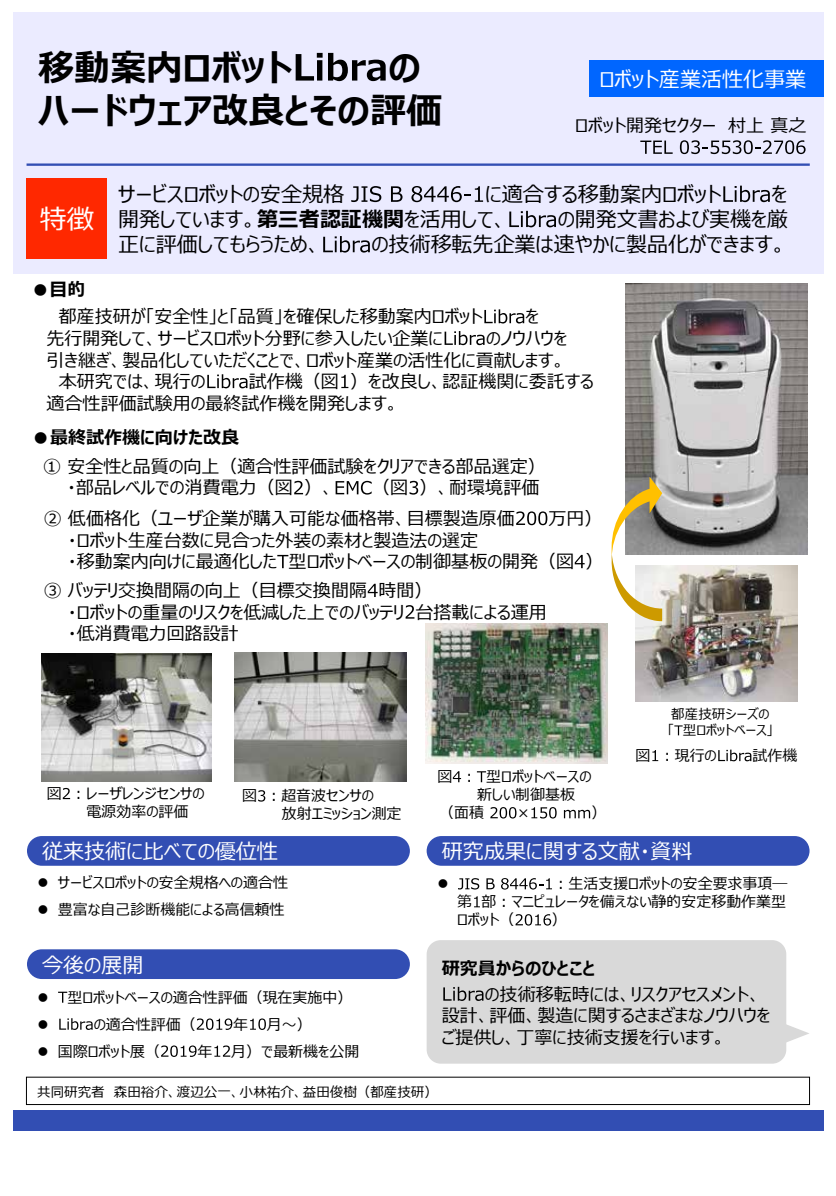
<style>
.page{position:relative;width:836px;height:1196px;background:#fff}
.page>*{position:absolute;margin:0;border:0;box-sizing:border-box;transform-origin:0 0}
.t1{font:700 36px/43.2px "Meiryo UI";color:#000}
.t2{font:27px "Meiryo UI";color:#fff}
.t3{font:21px "Meiryo UI";color:#000}
.t4{font:21px "Meiryo UI";color:#fff}
.t5{font:18px/21.6px "Meiryo UI";color:#000}
.t6{font:700 18px "Meiryo UI";color:#000}
.t7{font:15px/18px "Meiryo UI";color:#000}
.t8{font:15px "Wingdings";color:#000}
.t9{font:13.5px/16.2px "Meiryo UI";color:#000}
.s1{font-weight:700}
</style>
<div class="page">
<div style="left:13px;top:13px;width:810px;height:261px;background:#ebebff"></div>
<div style="left:13px;top:1110px;width:810px;height:20px;background:#324eb3"></div>
<hr style="left:27px;top:163px;width:782px;height:3px;background:#324eb3">
<svg style="left:295px;top:53px;width:90px;height:28px"></svg>
<svg style="left:351px;top:186px;width:132px;height:16px"></svg>
<svg style="left:723px;top:186px;width:46px;height:16px"></svg>
<svg style="left:509px;top:211px;width:47px;height:16px"></svg>
<svg style="left:323px;top:236px;width:47px;height:16px"></svg>
<svg style="left:458px;top:878px;width:21px;height:11px"></svg>
<svg style="left:486px;top:878px;width:66px;height:11px"></svg>
<svg style="left:474px;top:896px;width:6px;height:11px"></svg>
<svg style="left:515px;top:914px;width:36px;height:11px"></svg>
<div style="left:27px;top:836px;width:383px;height:29px;background:#324eb3;border-radius:15px"></div>
<div style="left:27px;top:949px;width:383px;height:30px;background:#324eb3;border-radius:15px"></div>
<div style="left:426px;top:836px;width:383px;height:29px;background:#324eb3;border-radius:15px"></div>
<svg style="left:640px;top:140px;width:165px;height:14px"></svg>
<svg style="left:58px;top:991px;width:9px;height:11px"></svg>
<svg style="left:59px;top:1018px;width:34px;height:12px"></svg>
<svg style="left:197px;top:1018px;width:35px;height:12px"></svg>
<svg style="left:250px;top:1018px;width:16px;height:12px"></svg>
<svg style="left:161px;top:1045px;width:35px;height:12px"></svg>
<svg style="left:214px;top:1045px;width:16px;height:11px"></svg>
<div style="left:26px;top:178px;width:81px;height:81px;background:#ff2800"></div>
<div style="left:589px;top:61px;width:234px;height:36px;background:#06f"></div>
<svg style="left:786px;top:1019px;width:23px;height:27px"></svg>
<div style="left:426px;top:940px;width:360px;height:123px;background:#d9d9d9;border-radius:14px"></div>
<svg style="left:443px;top:986px;width:40px;height:15px"></svg>
<img style="left:625px;top:284px;width:182px;height:271px">
<svg style="left:484px;top:309px;width:40px;height:14px"></svg>
<svg style="left:444px;top:331px;width:40px;height:14px"></svg>
<svg style="left:207px;top:374px;width:40px;height:14px"></svg>
<svg style="left:341px;top:375px;width:7px;height:13px"></svg>
<img style="left:635px;top:566px;width:162px;height:135px">
<svg style="left:652px;top:750px;width:6px;height:11px"></svg>
<svg style="left:718px;top:749px;width:33px;height:12px"></svg>
<svg style="left:611px;top:477px;width:51px;height:144px"></svg>
<svg style="left:674px;top:725px;width:8px;height:10px"></svg>
<img style="left:235px;top:653px;width:171px;height:128px">
<svg style="left:258px;top:790px;width:7px;height:11px"></svg>
<svg style="left:294px;top:481px;width:9px;height:13px"></svg>
<svg style="left:335px;top:481px;width:36px;height:13px"></svg>
<svg style="left:409px;top:481px;width:9px;height:13px"></svg>
<svg style="left:516px;top:511px;width:31px;height:14px"></svg>
<svg style="left:277px;top:555px;width:11px;height:13px"></svg>
<svg style="left:574px;top:555px;width:10px;height:13px"></svg>
<svg style="left:368px;top:584px;width:9px;height:13px"></svg>
<svg style="left:405px;top:605px;width:9px;height:13px"></svg>
<img style="left:41px;top:653px;width:170px;height:128px">
<svg style="left:63px;top:788px;width:7px;height:11px"></svg>
<img style="left:425px;top:624px;width:182px;height:139px">
<svg style="left:453px;top:771px;width:8px;height:11px"></svg>
<svg style="left:477px;top:771px;width:9px;height:11px"></svg>
<svg style="left:490px;top:807px;width:26px;height:11px"></svg>
<svg style="left:531px;top:807px;width:59px;height:11px"></svg>
<h1 class="t1" style="left:38px;top:48px;width:255px">移動案内ロボット</h1>
<h1 class="t1" style="left:38px;top:48px;width:405px;text-indent:350px">のハードウェア改良とその評価</h1>
<p class="t4" style="left:599px;top:65px;width:208px">ロボット産業活性化事業</p>
<p class="t5" style="left:575px;top:116px;width:232px">ロボット開発セクター 村上真之</p>
<h2 class="t2" style="left:40px;top:201px;width:55px">特徴</h2>
<p class="t3" style="left:118px;top:179px;width:227px">サービスロボットの安全規格</p>
<p class="t3" style="left:485px;top:179px;width:238px">に適合する移動案内ロボット</p>
<p class="t3" style="left:771px;top:179px;width:17px">を</p>
<p class="t3" style="left:118px;top:205px;width:391px">開発しています。<span class="s1">第三者認証機関</span>を活用して、</p>
<p class="t3" style="left:557px;top:205px;width:232px">の開発文書および実機を厳</p>
<p class="t3" style="left:118px;top:230px;width:205px">正に評価してもらうため、</p>
<p class="t3" style="left:371px;top:230px;width:417px">の技術移転先企業は速やかに製品化ができます。</p>
<p class="t6" style="left:31px;top:277px;width:55px">●目的</p>
<p class="t5" style="left:59px;top:307px;width:425px">都産技研が「安全性」と「品質」を確保した移動案内ロボット</p>
<p class="t5" style="left:525px;top:307px;width:15px">を</p>
<p class="t5" style="left:47px;top:328px;width:397px">先行開発して、サービスロボット分野に参入したい企業に</p>
<p class="t5" style="left:486px;top:328px;width:83px">のノウハウを</p>
<p class="t5" style="left:47px;top:350px;width:520px">引き継ぎ、製品化していただくことで、ロボット産業の活性化に貢献します。</p>
<p class="t5" style="left:59px;top:372px;width:148px">本研究では、現行の</p>
<p class="t5" style="left:47px;top:372px;width:548px;text-indent:202px">試作機（図 ）を改良し、認証機関に委託する適合性評価試験用の最終試作機を開発します。</p>
<p class="t6" style="left:32px;top:424px;width:208px">●最終試作機に向けた改良</p>
<p class="t5" style="left:67px;top:456px;width:480px;text-indent:-24px">① 安全性と品質の向上（適合性評価試験をクリアできる部品選定）・部品レベルでの消費電力（図 ）、</p>
<p class="t5" style="left:44px;top:473px;width:497px;line-height:30.6px;text-indent:328px">（図 ）、耐環境評価<br>② 低価格化（ユーザ企業が購入可能な価格帯、目標製造原価</p>
<p class="t5" style="left:548px;top:508px;width:55px">万円）</p>
<p class="t5" style="left:68px;top:530px;width:537px">・ロボット生産台数に見合った外装の素材と製造法の選定<br>・移動案内向けに最適化した 型ロボットベースの制御基板の開発（図 ）</p>
<p class="t5" style="left:68px;top:580px;width:480px;text-indent:-24px">③ バッテリ交換間隔の向上（目標交換間隔 時間）<br>・ロボットの重量のリスクを低減した上でのバッテリ 台搭載による運用・低消費電力回路設計</p>
<p class="t7" style="left:87px;top:785px;width:120px;text-indent:-40px">図 ：レーザレンジセンサの電源効率の評価</p>
<p class="t7" style="left:282px;top:787px;width:121px;text-indent:-40px">図 ：超音波センサの<br>放射エミッション測定</p>
<p class="t7" style="left:437px;top:768px;width:156px">図 ： 型ロボットベースの</p>
<p class="t7" style="left:477px;top:786px;width:99px">新しい制御基板</p>
<p class="t7" style="left:439px;top:804px;width:46px">（面積</p>
<p class="t7" style="left:517px;top:804px;width:14px">×</p>
<p class="t7" style="left:591px;top:804px;width:16px">）</p>
<p class="t9" style="left:667px;top:707px;width:107px">都産技研シーズの「 型ロボットベース」</p>
<p class="t7" style="left:635px;top:747px;width:83px">図 ：現行の</p>
<p class="t7" style="left:752px;top:747px;width:46px">試作機</p>
<p class="t4" style="left:42px;top:837px;width:237px">従来技術に比べての優位性</p>
<p class="t7" style="left:38px;top:874px;width:252px">● サービスロボットの安全規格への適合性</p>
<p class="t7" style="left:38px;top:901px;width:248px">● 豊富な自己診断機能による高信頼性</p>
<p class="t4" style="left:442px;top:837px;width:252px">研究成果に関する文献・資料</p>
<p class="t8" style="left:437px;top:875px;width:13px">●</p>
<p class="t7" style="left:457px;top:875px;width:332px;text-align:justify;text-indent:96px">：生活支援ロボットの安全要求事項―第 部：マニピュレータを備えない静的安定移動作業型ロボット（</p>
<p class="t7" style="left:552px;top:911px;width:16px">）</p>
<p class="t4" style="left:42px;top:950px;width:103px">今後の展開</p>
<p class="t7" style="left:38px;top:989px;width:316px">● 型ロボットベースの適合性評価（現在実施中）</p>
<p class="t8" style="left:38px;top:1016px;width:13px">●</p>
<p class="t7" style="left:94px;top:1016px;width:103px">の適合性評価（</p>
<p class="t7" style="left:233px;top:1016px;width:16px">年</p>
<p class="t7" style="left:267px;top:1016px;width:46px">月～）</p>
<p class="t7" style="left:38px;top:1043px;width:124px">● 国際ロボット展（</p>
<p class="t7" style="left:197px;top:1043px;width:16px">年</p>
<p class="t7" style="left:231px;top:1043px;width:130px">月）で最新機を公開</p>
<p class="t9" style="left:37px;top:1084px;width:402px">共同研究者 森田裕介、渡辺公一、小林祐介、益田俊樹（都産技研）</p>
<p class="t6" style="left:441px;top:955px;width:155px">研究員からのひとこと</p>
<p class="t5" style="left:441px;top:984px;width:330px;text-indent:43px">の技術移転時には、リスクアセスメント、設計、評価、製造に関するさまざまなノウハウをご提供し、丁寧に技術支援を行います。</p>
</div>
